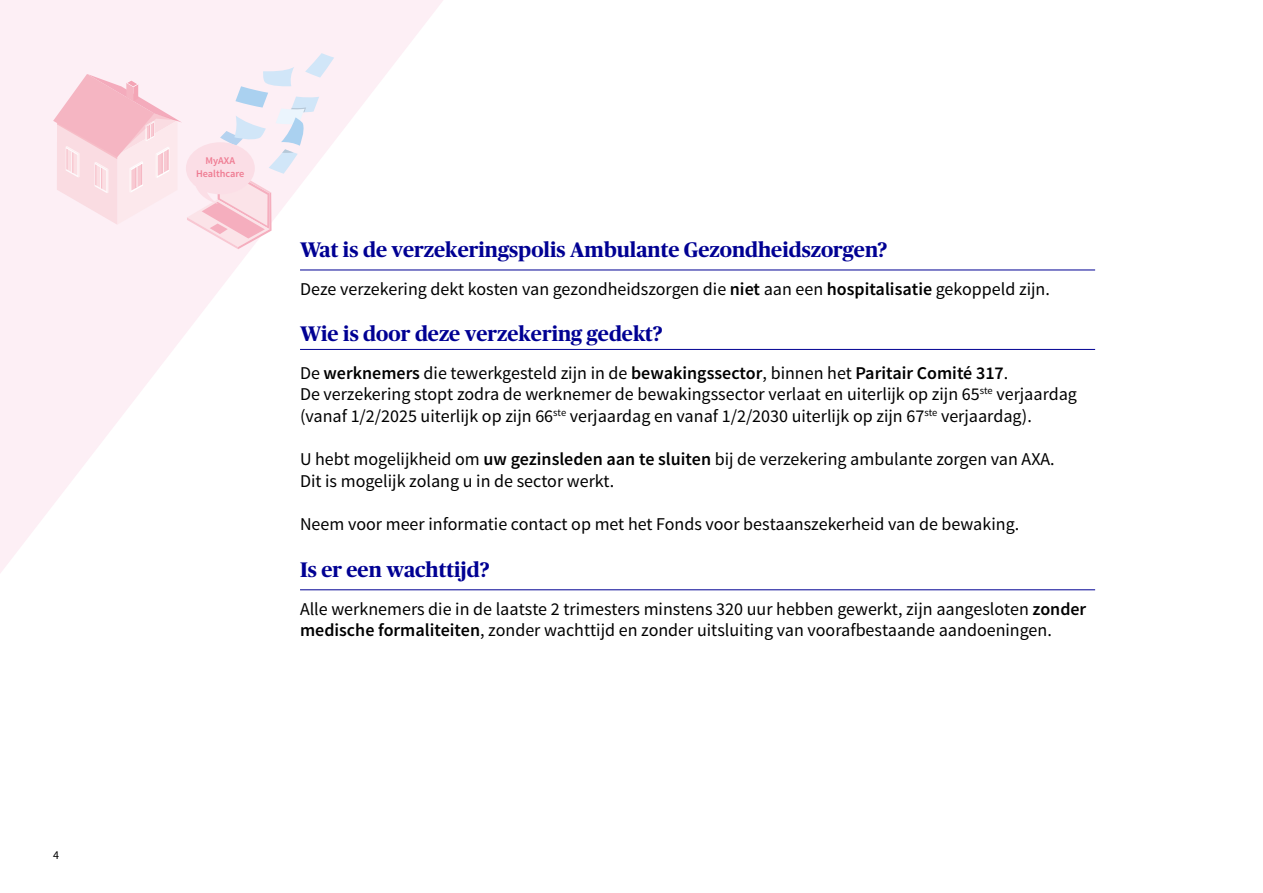
<style>
.page{position:relative;width:1263px;height:893px;background:#fff}
.page>*{position:absolute;margin:0;border:0;box-sizing:border-box;transform-origin:0 0}
.t1{font:700 21px "Publico Headline";color:#000093}
.t2{font:18px/21.6px "Source Sans Pro";color:#000}
.t3{font:12px "Source Sans Pro";color:#000}
.t4{font:600 10.2px/12.3px "Source Sans Pro";color:#ef7b92;text-align:center}
.s1{font-weight:600}
</style>
<div class="page">
<svg style="left:0;top:0;width:444px;height:573px"></svg>
<hr style="left:300px;top:270px;width:795px;height:1px;background:#000093">
<hr style="left:300px;top:349px;width:795px;height:1px;background:#000093">
<hr style="left:300px;top:589px;width:795px;height:1px;background:#000093">
<svg style="left:53px;top:53px;width:281px;height:196px"></svg>
<div style="left:205px;top:165px;width:34px;height:10px;background:#fbdee6"></div>
<p class="t3" style="left:53px;top:848px;width:7px">4</p>
<p class="t4" style="left:196px;top:155px;width:50px">MyAXA<br>Healthcare</p>
<p class="t1" style="left:300px;top:234px;width:589px">Wat is de verzekeringspolis Ambulante Gezondheidszorgen?</p>
<p class="t2" style="left:300px;top:278px;width:751px">Deze verzekering dekt kosten van gezondheidszorgen die <span class="s1">niet</span> aan een <span class="s1">hospitalisatie</span> gekoppeld zijn.</p>
<p class="t1" style="left:300px;top:318px;width:364px">Wie is door deze verzekering gedekt?</p>
<p class="t2" style="left:300px;top:362px;width:778px">De <span class="s1">werknemers</span> die tewerkgesteld zijn in de <span class="s1">bewakingssector</span>, binnen het <span class="s1">Paritair Comité 317</span>.<br>De verzekering stopt zodra de werknemer de bewakingssector verlaat en uiterlijk op zijn 65<sup>ste</sup> verjaardag (vanaf 1/2/2025 uiterlijk op zijn 66<sup>ste</sup> verjaardag en vanaf 1/2/2030 uiterlijk op zijn 67<sup>ste</sup> verjaardag).</p>
<p class="t2" style="left:300px;top:449px;width:756px">U hebt mogelijkheid om <span class="s1">uw gezinsleden aan te sluiten</span> bij de verzekering ambulante zorgen van AXA.<br>Dit is mogelijk zolang u in de sector werkt.</p>
<p class="t2" style="left:300px;top:513px;width:721px">Neem voor meer informatie contact op met het Fonds voor bestaanszekerheid van de bewaking.</p>
<p class="t1" style="left:300px;top:554px;width:191px">Is er een wachttijd?</p>
<p class="t2" style="left:300px;top:598px;width:788px">Alle werknemers die in de laatste 2 trimesters minstens 320 uur hebben gewerkt, zijn aangesloten <span class="s1">zonder medische formaliteiten</span>, zonder wachttijd en zonder uitsluiting van voorafbestaande aandoeningen.</p>
</div>
